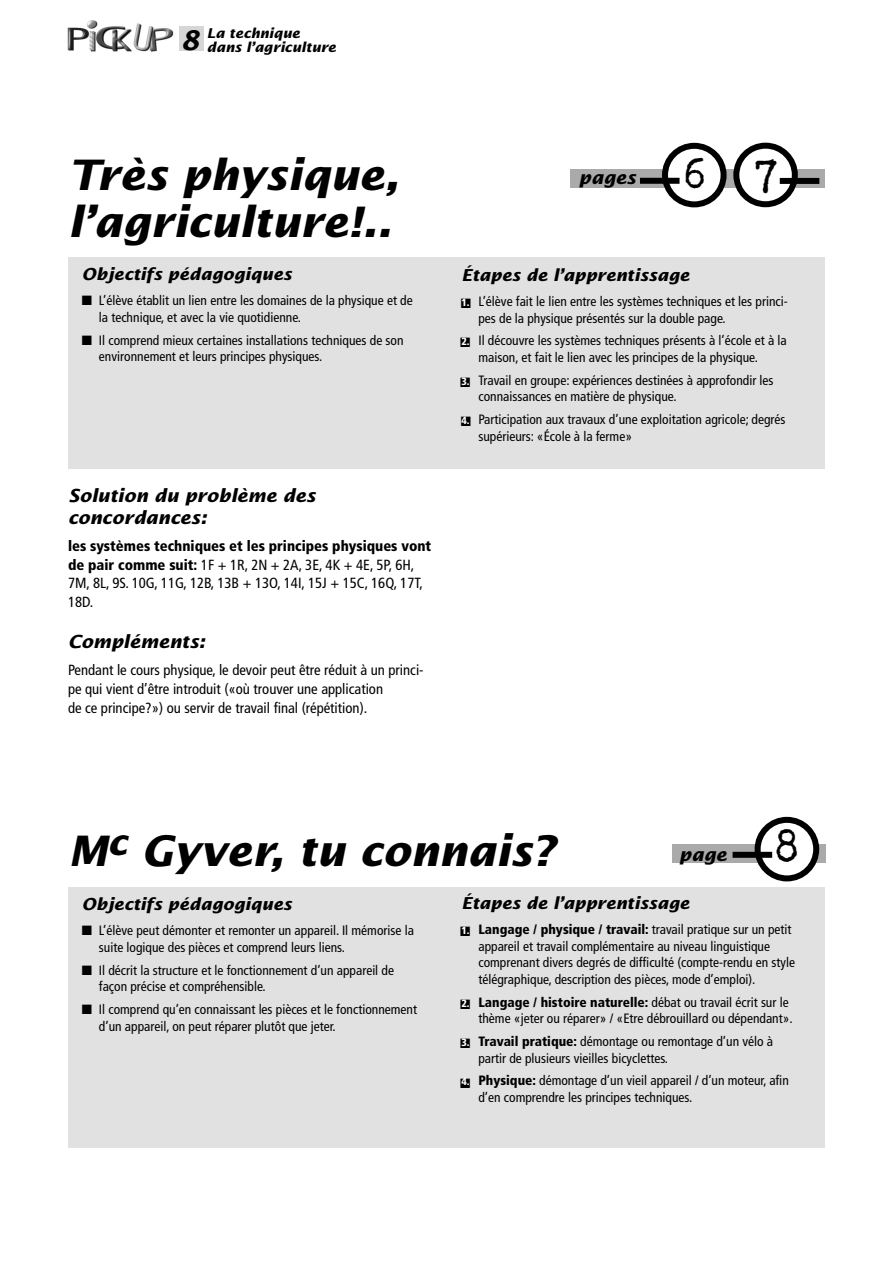
<style>
.page{position:relative;width:893px;height:1263px;background:#fff}
.page>*{position:absolute;margin:0;border:0;box-sizing:border-box;transform-origin:0 0}
.t1{font:48px "Trixie";color:#000}
.t2{font:italic 700 42px "Lucida Sans";color:#000}
.t3{font:italic 700 18px/21.6px "Lucida Sans";color:#000}
.t4{font:italic 700 16.5px "Lucida Sans";color:#000}
.t5{font:condensed 14.7px/18.8px "Frutiger";color:#000}
.t6{font:condensed 13.5px/16.5px "Frutiger";color:#000}
.t7{font:italic 700 13.5px/14px "Lucida Sans";color:#000}
.s1{font-size:27px}
.s2{font-weight:900}
.s3{font-weight:900;font-size:10.5px;color:#fff}
</style>
<div class="page">
<img style="left:67px;top:20px;width:107px;height:32px">
<div style="left:179px;top:26px;width:24px;height:24px;background:#d6d6d6"></div>
<div style="left:570px;top:169px;width:255px;height:18px;background:#aaa"></div>
<div style="left:736px;top:146px;width:59px;height:58px;background:#fff;border-radius:50%"></div>
<div style="left:733px;top:143px;width:65px;height:64px;border:6px solid #000;border-radius:50%"></div>
<div style="left:780px;top:178px;width:39px;height:6px;background:#000"></div>
<div style="left:665px;top:146px;width:59px;height:58px;background:#fff;border-radius:50%"></div>
<div style="left:662px;top:143px;width:65px;height:64px;border:6px solid #000;border-radius:50%"></div>
<div style="left:640px;top:178px;width:39px;height:6px;background:#000"></div>
<div style="left:68px;top:257px;width:757px;height:212px;background:#e1e1e1"></div>
<div style="left:68px;top:887px;width:757px;height:261px;background:#e1e1e1"></div>
<div style="left:672px;top:844px;width:153px;height:19px;background:#aaa"></div>
<div style="left:758px;top:820px;width:58px;height:58px;background:#fff;border-radius:50%"></div>
<div style="left:755px;top:817px;width:64px;height:64px;border:6px solid #000;border-radius:50%"></div>
<div style="left:733px;top:852px;width:39px;height:6px;background:#000"></div>
<p class="t7" style="left:207px;top:26px;width:131px;text-indent:-27px"><span class="s1">8</span> La technique dans l’agriculture</p>
<p class="t2" style="left:68px;top:150px;width:332px">Très physique,</p>
<p class="t2" style="left:68px;top:196px;width:325px">l’agriculture!..</p>
<p class="t4" style="left:82px;top:264px;width:211px">Objectifs pédagogiques</p>
<p class="t6" style="left:99px;top:292px;width:315px">L’élève établit un lien entre les domaines de la physique et de la technique, et avec la vie quotidienne.</p>
<p class="t6" style="left:99px;top:332px;width:306px">Il comprend mieux certaines installations techniques de son environnement et leurs principes physiques.</p>
<p class="t3" style="left:68px;top:484px;width:249px">Solution du problème des concordances:</p>
<p class="t5" style="left:68px;top:536px;width:365px"><span class="s2">les systèmes techniques et les principes physiques vont de pair comme suit:</span> 1F + 1R, 2N + 2A, 3E, 4K + 4E, 5P, 6H, 7M, 8L, 9S. 10G, 11G, 12B, 13B + 13O, 14I, 15J + 15C, 16Q, 17T, 18D.</p>
<p class="t3" style="left:68px;top:630px;width:139px">Compléments:</p>
<p class="t5" style="left:68px;top:661px;width:357px">Pendant le cours physique, le devoir peut être réduit à un princi&shy;pe qui vient d’être introduit («où trouver une application<br>de ce principe?») ou servir de travail final (répétition).</p>
<p class="t3" style="left:579px;top:166px;width:59px">pages</p>
<p class="t1" style="left:681px;top:140px;width:100px">6 7</p>
<p class="t4" style="left:461px;top:265px;width:230px">Étapes de l’apprentissage</p>
<p class="t6" style="left:478px;top:293px;width:311px;text-indent:-17px"><span class="s3">1.</span> L’élève fait le lien entre les systèmes techniques et les princi&shy;pes de la physique présentés sur la double page.</p>
<p class="t6" style="left:478px;top:333px;width:310px;text-indent:-17px"><span class="s3">2.</span> Il découvre les systèmes techniques présents à l’école et à la maison, et fait le lien avec les principes de la physique.</p>
<p class="t6" style="left:478px;top:372px;width:297px;text-indent:-17px"><span class="s3">3.</span> Travail en groupe: expériences destinées à approfondir les connaissances en matière de physique.</p>
<p class="t6" style="left:478px;top:411px;width:309px;text-indent:-17px"><span class="s3">4.</span> Participation aux travaux d’une exploitation agricole; degrés supérieurs: «École à la ferme»</p>
<p class="t2" style="left:68px;top:825px;width:488px">M<sup>c</sup> Gyver, tu connais?</p>
<p class="t3" style="left:679px;top:843px;width:49px">page</p>
<p class="t1" style="left:773px;top:815px;width:28px">8</p>
<p class="t4" style="left:82px;top:894px;width:211px">Objectifs pédagogiques</p>
<p class="t6" style="left:99px;top:922px;width:317px">L’élève peut démonter et remonter un appareil. Il mémorise la suite logique des pièces et comprend leurs liens.</p>
<p class="t6" style="left:99px;top:962px;width:297px">Il décrit la structure et le fonctionnement d’un appareil de façon précise et compréhensible.</p>
<p class="t6" style="left:99px;top:1001px;width:320px">Il comprend qu’en connaissant les pièces et le fonctionnement d’un appareil, on peut réparer plutôt que jeter.</p>
<p class="t4" style="left:461px;top:893px;width:230px">Étapes de l’apprentissage</p>
<p class="t6" style="left:478px;top:921px;width:318px;text-indent:-17px"><span class="s3">1.</span> <span class="s2">Langage / physique / travail:</span> travail pratique sur un petit appareil et travail complémentaire au niveau linguistique comprenant divers degrés de difficulté (compte-rendu en style télégraphique, description des pièces, mode d’emploi).</p>
<p class="t6" style="left:478px;top:994px;width:316px;text-indent:-17px"><span class="s3">2.</span> <span class="s2">Langage / histoire naturelle:</span> débat ou travail écrit sur le thème «jeter ou réparer» / «Etre débrouillard ou dépendant».</p>
<p class="t6" style="left:478px;top:1033px;width:296px;text-indent:-17px"><span class="s3">3.</span> <span class="s2">Travail pratique:</span> démontage ou remontage d’un vélo à partir de plusieurs vieilles bicyclettes.</p>
<p class="t6" style="left:478px;top:1072px;width:312px;text-indent:-17px"><span class="s3">4.</span> <span class="s2">Physique:</span> démontage d’un vieil appareil / d’un moteur, afin d’en comprendre les principes techniques.</p>
</div>
